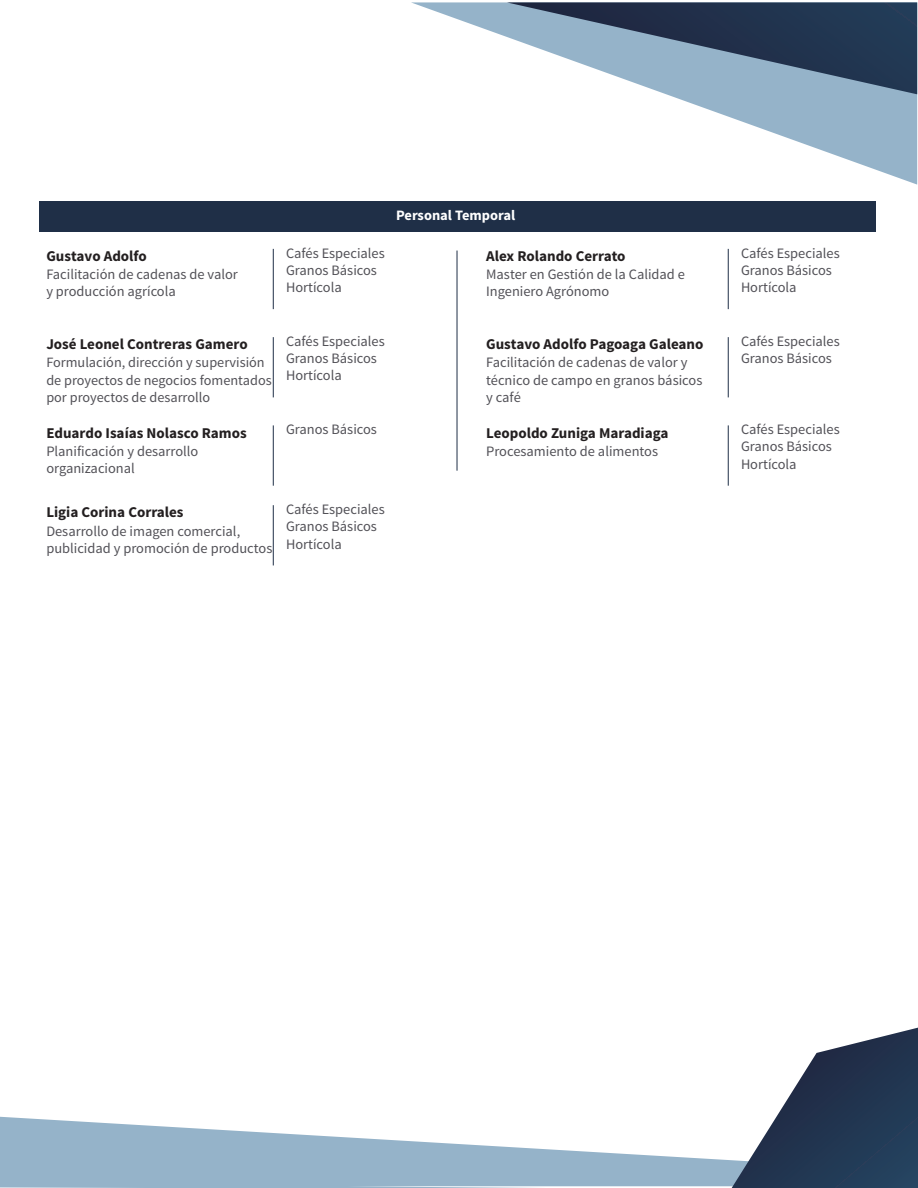
<style>
.page{position:relative;width:918px;height:1188px;background:#fff}
.page>*{position:absolute;margin:0;border:0;box-sizing:border-box;transform-origin:0 0}
.t1{font:700 15px "Source Sans Pro";color:#231f20}
.t2{font:14.4px/17.2px "Source Sans Pro";color:#525157}
.t3{font:700 14.4px "Source Sans Pro";color:#fff}
.t4{font:14.25px/17.1px "Source Sans Pro";color:#525157}
</style>
<div class="page">
<hr style="left:457px;top:251px;width:1px;height:220px;background:#1f2f47">
<div style="left:39px;top:202px;width:836px;height:30px;background:#1f2f47"></div>
<hr style="left:273px;top:249px;width:1px;height:60px;background:#1f2f47">
<hr style="left:728px;top:249px;width:1px;height:60px;background:#1f2f47">
<svg style="left:0;top:1117px;width:732px;height:71px;fill:#95b3c9"></svg>
<svg style="left:411px;top:2px;width:506px;height:183px"></svg>
<svg style="left:507px;top:2px;width:410px;height:92px;background:#687c92"></svg>
<svg style="left:732px;top:1028px;width:186px;height:160px"></svg>
<hr style="left:273px;top:337px;width:1px;height:60px;background:#1f2f47">
<hr style="left:728px;top:337px;width:1px;height:60px;background:#1f2f47">
<hr style="left:273px;top:425px;width:1px;height:61px;background:#1f2f47">
<hr style="left:728px;top:425px;width:1px;height:61px;background:#1f2f47">
<hr style="left:273px;top:505px;width:1px;height:60px;background:#1f2f47">
<p class="t1" style="left:46px;top:247px;width:102px">Gustavo Adolfo</p>
<p class="t2" style="left:46px;top:266px;width:193px">Facilitación de cadenas de valor y producción agrícola</p>
<p class="t2" style="left:286px;top:245px;width:100px">Cafés Especiales<br>Granos Básicos<br>Hortícola</p>
<p class="t3" style="left:396px;top:206px;width:121px">Personal Temporal</p>
<p class="t1" style="left:486px;top:247px;width:141px">Alex Rolando Cerrato</p>
<p class="t2" style="left:486px;top:266px;width:200px">Master en Gestión de la Calidad e<br>Ingeniero Agrónomo</p>
<p class="t1" style="left:46px;top:335px;width:203px">José Leonel Contreras Gamero</p>
<p class="t4" style="left:46px;top:354px;width:227px">Formulación, dirección y supervisión de proyectos de negocios fomentados por proyectos de desarrollo</p>
<p class="t2" style="left:286px;top:333px;width:100px">Cafés Especiales<br>Granos Básicos<br>Hortícola</p>
<p class="t1" style="left:46px;top:423px;width:202px">Eduardo Isaías Nolasco Ramos</p>
<p class="t2" style="left:286px;top:421px;width:92px">Granos Básicos</p>
<p class="t2" style="left:46px;top:443px;width:154px">Planificación y desarrollo organizacional</p>
<p class="t1" style="left:46px;top:503px;width:139px">Ligia Corina Corrales</p>
<p class="t2" style="left:46px;top:522px;width:228px">Desarrollo de imagen comercial, publicidad y promoción de productos</p>
<p class="t2" style="left:286px;top:501px;width:100px">Cafés Especiales<br>Granos Básicos<br>Hortícola</p>
<p class="t1" style="left:486px;top:335px;width:219px">Gustavo Adolfo Pagoaga Galeano</p>
<p class="t2" style="left:486px;top:354px;width:218px">Facilitación de cadenas de valor y técnico de campo en granos básicos y café</p>
<p class="t1" style="left:486px;top:423px;width:184px">Leopoldo Zuniga Maradiaga</p>
<p class="t2" style="left:486px;top:443px;width:173px">Procesamiento de alimentos</p>
<p class="t2" style="left:741px;top:245px;width:100px">Cafés Especiales<br>Granos Básicos<br>Hortícola</p>
<p class="t2" style="left:741px;top:333px;width:100px">Cafés Especiales<br>Granos Básicos</p>
<p class="t2" style="left:741px;top:421px;width:100px">Cafés Especiales<br>Granos Básicos<br>Hortícola</p>
</div>
